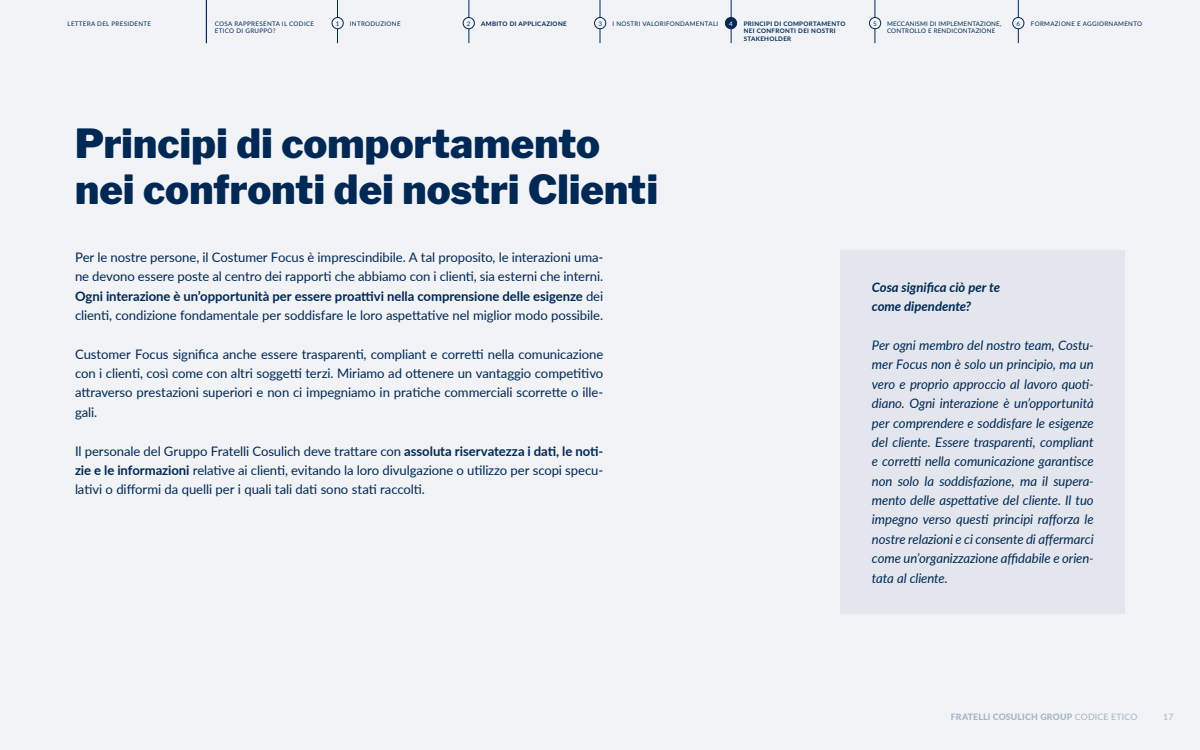
<style>
.page{position:relative;width:1200px;height:750px;background:#f1f3f6}
.page>*{position:absolute;margin:0;border:0;box-sizing:border-box;transform-origin:0 0}
._2022_Capitolo_Titolo{font:900 39.88px "Libre Franklin";letter-spacing:.005em;color:#002855}
._2022_Testo{font:13.12px/19.4px "Lato";letter-spacing:-.005em;color:#002855;text-align:justify}
._2022_Testo-2{font:italic 13.12px/19.4px "Lato";letter-spacing:-.005em;color:#002855;text-align:justify}
._2022_Testo-3{font:italic 700 13.12px "Lato";letter-spacing:-.005em;color:#002855}
.t1{font:800 8.75px "Lato";letter-spacing:.015em;color:#a6b4c4}
.t2{font:8.75px "Lato";color:#a6b4c4}
.t3{font:6.25px "Lato";letter-spacing:.05em;color:#002855}
.t4{font:700 6.25px/7.5px "Lato";letter-spacing:.05em;color:#002855}
.t5{font:6.25px/7.5px "Lato";letter-spacing:.03em;color:#002855}
.t6{font:6.25px "Lato";color:#fff}
.s1{font-weight:700}
.s2{font-weight:400}
</style>
<div class="page">
<hr style="left:206px;top:0;width:1px;height:43px;background:#002855">
<hr style="left:600px;top:0;width:1px;height:43px;background:#002855">
<hr style="left:731px;top:0;width:1px;height:43px;background:#002855">
<hr style="left:875px;top:0;width:1px;height:43px;background:#002855">
<hr style="left:1018px;top:0;width:1px;height:43px;background:#002855">
<hr style="left:337px;top:0;width:1px;height:43px;background:#002855">
<hr style="left:469px;top:0;width:1px;height:43px;background:#002855">
<div style="left:332px;top:18px;width:11px;height:11px;background:#f1f3f6;border-radius:50%"></div>
<div style="left:332px;top:17px;width:11px;height:12px;border:1px solid #002855;border-radius:50%"></div>
<div style="left:463px;top:18px;width:11px;height:11px;background:#f1f3f6;border-radius:50%"></div>
<div style="left:463px;top:17px;width:12px;height:12px;border:1px solid #002855;border-radius:50%"></div>
<div style="left:595px;top:18px;width:11px;height:11px;background:#f1f3f6;border-radius:50%"></div>
<div style="left:594px;top:17px;width:12px;height:12px;border:1px solid #002855;border-radius:50%"></div>
<div style="left:725px;top:18px;width:12px;height:11px;background:#002855;border-radius:50%"></div>
<div style="left:725px;top:17px;width:12px;height:12px;border:1px solid #002855;border-radius:50%"></div>
<div style="left:869px;top:18px;width:12px;height:11px;background:#f1f3f6;border-radius:50%"></div>
<div style="left:869px;top:17px;width:12px;height:12px;border:1px solid #002855;border-radius:50%"></div>
<div style="left:1013px;top:18px;width:11px;height:11px;background:#f1f3f6;border-radius:50%"></div>
<div style="left:1013px;top:17px;width:11px;height:12px;border:1px solid #002855;border-radius:50%"></div>
<div style="left:840px;top:250px;width:285px;height:364px;background:#e3e7ed"></div>
<p class="t3" style="left:350px;top:19px;width:52px">INTRODUZIONE</p>
<p class="t4" style="left:481px;top:19px;width:87px">AMBITO DI APPLICAZIONE</p>
<p class="t3" style="left:612px;top:19px;width:107px">I NOSTRI VALORIFONDAMENTALI</p>
<p class="t4" style="left:744px;top:19px;width:103px">PRINCIPI DI COMPORTAMENTO<br>NEI CONFRONTI DEI NOSTRI<br>STAKEHOLDER</p>
<p class="t5" style="left:887px;top:19px;width:116px">MECCANISMI DI IMPLEMENTAZIONE,<br>CONTROLLO E RENDICONTAZIONE</p>
<p class="t3" style="left:1031px;top:19px;width:113px">FORMAZIONE E AGGIORNAMENTO</p>
<p class="t3" style="left:68px;top:19px;width:85px">LETTERA DEL PRESIDENTE</p>
<p class="t3" style="left:215px;top:19px;width:101px">COSA RAPPRESENTA IL CODICE</p>
<p class="t3" style="left:336px;top:19px;width:5px">1</p>
<p class="t3" style="left:467px;top:19px;width:5px">2</p>
<p class="t3" style="left:598px;top:19px;width:5px">3</p>
<p class="t6" style="left:729px;top:19px;width:5px">4</p>
<p class="t3" style="left:873px;top:19px;width:5px">5</p>
<p class="t3" style="left:1017px;top:19px;width:5px">6</p>
<p class="t3" style="left:215px;top:26px;width:62px">ETICO DI GRUPPO?</p>
<p class="_2022_Capitolo_Titolo" style="left:75px;top:120px;width:526px">Principi di comportamento</p>
<p class="_2022_Capitolo_Titolo" style="left:75px;top:165px;width:584px">nei confronti dei nostri Clienti</p>
<p class="_2022_Testo" style="left:75px;top:247px;width:530px">Per le nostre persone, il Costumer Focus è imprescindibile. A tal proposito, le interazioni uma&shy;ne devono essere poste al centro dei rapporti che abbiamo con i clienti, sia esterni che interni.<br><span class="s1">Ogni interazione è un’opportunità per essere proattivi nella comprensione delle esigenze</span> dei clienti, condizione fondamentale per soddisfare le loro aspettative nel miglior modo possibile.</p>
<p class="_2022_Testo" style="left:75px;top:344px;width:530px">Customer Focus significa anche essere trasparenti, compliant e corretti nella comunicazione con i clienti, così come con altri soggetti terzi. Miriamo ad ottenere un vantaggio competitivo attraverso prestazioni superiori e non ci impegniamo in pratiche commerciali scorrette o ille&shy;gali.</p>
<p class="_2022_Testo" style="left:75px;top:441px;width:530px">Il personale del Gruppo Fratelli Cosulich deve trattare con <span class="s1">assoluta riservatezza i dati, le noti&shy;zie e le informazioni</span> relative ai clienti, evitando la loro divulgazione o utilizzo per scopi specu&shy;lativi o difformi da quelli per i quali tali dati sono stati raccolti.</p>
<p class="_2022_Testo-3" style="left:872px;top:278px;width:130px">Cosa significa ciò per te</p>
<p class="_2022_Testo-3" style="left:872px;top:297px;width:101px">come dipendente?</p>
<p class="_2022_Testo-2" style="left:872px;top:335px;width:223px">Per ogni membro del nostro team, Costu&shy;mer Focus non è solo un principio, ma un vero e proprio approccio al lavoro quoti&shy;diano. Ogni interazione è un’opportunità per comprendere e soddisfare le esigenze del cliente. Essere trasparenti, compliant e corretti nella comunicazione garantisce non solo la soddisfazione, ma il supera&shy;mento delle aspettative del cliente. Il tuo impegno verso questi principi rafforza le nostre relazioni e ci consente di affermarci come un’organizzazione affidabile e orien&shy;tata al cliente.</p>
<p class="t1" style="left:951px;top:710px;width:188px">FRATELLI COSULICH GROUP <span class="s2">CODICE ETICO</span></p>
<p class="t2" style="left:1163px;top:710px;width:12px">17</p>
</div>
